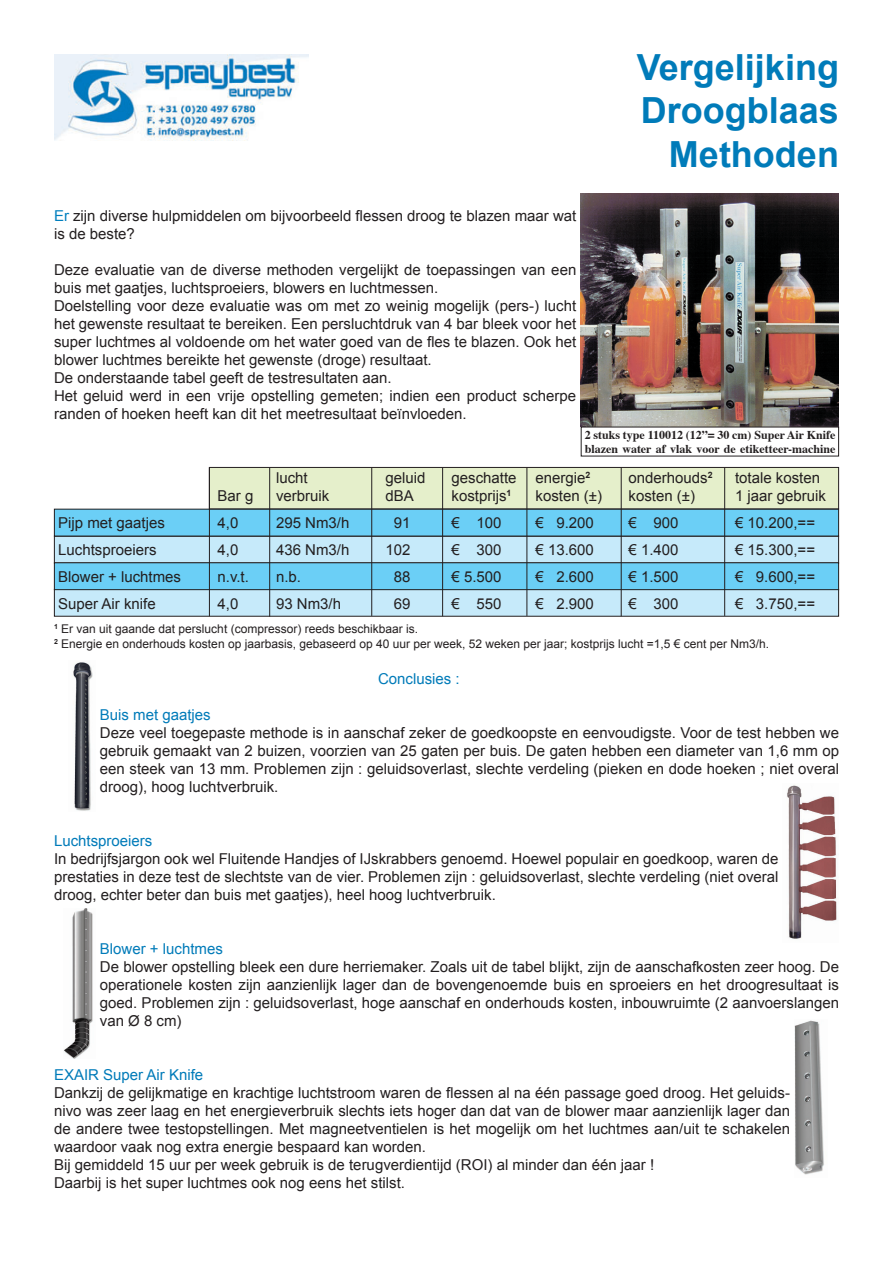
<style>
.page{position:relative;width:893px;height:1263px;background:#fff}
.page>*{position:absolute;margin:0;border:0;box-sizing:border-box;transform-origin:0 0}
.t1{font:700 36px "Arial";color:#007bb9}
.t2{font:15px/18px "Arial";color:#231f20;text-align:justify}
.t3{font:15px "Arial";color:#007bb9}
.t4{font:12px "Arial";color:#231f20}
.t5{font:700 12px/14.4px "Times";color:#231f20}
.s1{color:#007fbe}
</style>
<div class="page">
<img style="left:581px;top:193px;width:258px;height:234px">
<div style="left:54px;top:589px;width:785px;height:27px;background:#c6eafa"></div>
<div style="left:54px;top:589px;width:785px;height:28px;border:1px solid #231f20"></div>
<div style="left:54px;top:536px;width:785px;height:27px;background:#c6eafa"></div>
<div style="left:54px;top:536px;width:785px;height:27px;border:1px solid #231f20"></div>
<div style="left:54px;top:563px;width:785px;height:27px;background:#6bcff6"></div>
<div style="left:54px;top:562px;width:785px;height:28px;border:1px solid #231f20"></div>
<div style="left:54px;top:509px;width:785px;height:27px;background:#6bcff6"></div>
<div style="left:54px;top:509px;width:785px;height:27px;border:1px solid #231f20"></div>
<div style="left:209px;top:467px;width:630px;height:42px;background:#e5efcb;border:1px solid #231f20"></div>
<hr style="left:209px;top:468px;width:1px;height:148px;background:#231f20">
<hr style="left:269px;top:468px;width:1px;height:149px;background:#231f20">
<hr style="left:371px;top:468px;width:1px;height:148px;background:#231f20">
<hr style="left:526px;top:468px;width:1px;height:148px;background:#231f20">
<hr style="left:621px;top:467px;width:1px;height:149px;background:#231f20">
<hr style="left:724px;top:468px;width:1px;height:148px;background:#231f20">
<hr style="left:442px;top:468px;width:1px;height:148px;background:#231f20">
<img style="left:73px;top:662px;width:20px;height:149px">
<img style="left:787px;top:785px;width:50px;height:154px">
<img style="left:63px;top:909px;width:30px;height:150px">
<img style="left:794px;top:1020px;width:30px;height:155px">
<img style="left:54px;top:54px;width:255px;height:87px">
<p class="t1" style="left:637px;top:44px;width:204px">Vergelijking</p>
<p class="t1" style="left:641px;top:87px;width:200px">Droogblaas</p>
<p class="t1" style="left:669px;top:130px;width:171px">Methoden</p>
<p class="t2" style="left:54px;top:207px;width:524px"><span class="s1">Er</span> zijn diverse hulpmiddelen om bijvoorbeeld flessen droog te blazen maar wat is de beste?</p>
<p class="t2" style="left:54px;top:261px;width:524px">Deze evaluatie van de diverse methoden vergelijkt de toepassingen van een buis met gaatjes, luchtsproeiers, blowers en luchtmessen.</p>
<p class="t2" style="left:54px;top:297px;width:524px">Doelstelling voor deze evaluatie was om met zo weinig mogelijk (pers-) lucht het gewenste resultaat te bereiken. Een persluchtdruk van 4 bar bleek voor het super luchtmes al voldoende om het water goed van de fles te blazen. Ook het blower luchtmes bereikte het gewenste (droge) resultaat.</p>
<p class="t2" style="left:54px;top:369px;width:339px">De onderstaande tabel geeft de testresultaten aan.</p>
<p class="t2" style="left:54px;top:387px;width:524px">Het geluid werd in een vrije opstelling gemeten; indien een product scherpe randen of hoeken heeft kan dit het meetresultaat beïnvloeden.</p>
<p class="t5" style="left:585px;top:426px;width:252px">2 stuks type 110012 (12”= 30 cm) Super Air Knife blazen water af vlak voor de etiketteer-machine</p>
<p class="t2" style="left:276px;top:469px;width:33px">lucht</p>
<p class="t2" style="left:386px;top:469px;width:42px">geluid</p>
<p class="t2" style="left:452px;top:469px;width:67px">geschatte</p>
<p class="t2" style="left:536px;top:469px;width:56px">energie<sup>2</sup></p>
<p class="t2" style="left:629px;top:469px;width:86px">onderhouds<sup>2</sup></p>
<p class="t2" style="left:735px;top:469px;width:87px">totale kosten</p>
<p class="t2" style="left:218px;top:487px;width:37px">Bar g</p>
<p class="t2" style="left:276px;top:487px;width:55px">verbruik</p>
<p class="t2" style="left:386px;top:487px;width:30px">dBA</p>
<p class="t2" style="left:451px;top:487px;width:61px">kostprijs<sup>1</sup></p>
<p class="t2" style="left:535px;top:487px;width:68px">kosten (±)</p>
<p class="t2" style="left:628px;top:487px;width:68px">kosten (±)</p>
<p class="t2" style="left:735px;top:487px;width:92px">1 jaar gebruik</p>
<p class="t2" style="left:58px;top:514px;width:108px">Pijp met gaatjes</p>
<p class="t2" style="left:218px;top:514px;width:22px">4,0</p>
<p class="t2" style="left:276px;top:514px;width:75px">295 Nm3/h</p>
<p class="t2" style="left:394px;top:514px;width:18px">91</p>
<p class="t2" style="left:451px;top:514px;width:52px">€ 100</p>
<p class="t2" style="left:536px;top:514px;width:60px">€ 9.200</p>
<p class="t2" style="left:628px;top:514px;width:52px">€ 900</p>
<p class="t2" style="left:735px;top:514px;width:82px">€ 10.200,==</p>
<p class="t2" style="left:58px;top:541px;width:100px">Luchtsproeiers</p>
<p class="t2" style="left:218px;top:541px;width:22px">4,0</p>
<p class="t2" style="left:276px;top:541px;width:75px">436 Nm3/h</p>
<p class="t2" style="left:386px;top:541px;width:27px">102</p>
<p class="t2" style="left:451px;top:541px;width:52px">€ 300</p>
<p class="t2" style="left:536px;top:541px;width:60px">€ 13.600</p>
<p class="t2" style="left:628px;top:541px;width:52px">€ 1.400</p>
<p class="t2" style="left:735px;top:541px;width:82px">€ 15.300,==</p>
<p class="t2" style="left:58px;top:568px;width:124px">Blower + luchtmes</p>
<p class="t2" style="left:218px;top:568px;width:33px">n.v.t.</p>
<p class="t2" style="left:276px;top:568px;width:27px">n.b.</p>
<p class="t2" style="left:394px;top:568px;width:18px">88</p>
<p class="t2" style="left:451px;top:568px;width:52px">€ 5.500</p>
<p class="t2" style="left:536px;top:568px;width:60px">€ 2.600</p>
<p class="t2" style="left:628px;top:568px;width:52px">€ 1.500</p>
<p class="t2" style="left:735px;top:568px;width:82px">€ 9.600,==</p>
<p class="t2" style="left:58px;top:595px;width:99px">Super Air knife</p>
<p class="t2" style="left:218px;top:595px;width:22px">4,0</p>
<p class="t2" style="left:276px;top:595px;width:67px">93 Nm3/h</p>
<p class="t2" style="left:394px;top:595px;width:18px">69</p>
<p class="t2" style="left:451px;top:595px;width:52px">€ 550</p>
<p class="t2" style="left:536px;top:595px;width:60px">€ 2.900</p>
<p class="t2" style="left:628px;top:595px;width:52px">€ 300</p>
<p class="t2" style="left:735px;top:595px;width:82px">€ 3.750,==</p>
<p class="t4" style="left:54px;top:621px;width:366px"><sup>1</sup> Er van uit gaande dat perslucht (compressor) reeds beschikbaar is.</p>
<p class="t4" style="left:54px;top:636px;width:717px"><sup>2</sup> Energie en onderhouds kosten op jaarbasis, gebaseerd op 40 uur per week, 52 weken per jaar; kostprijs lucht =1,5 € cent per Nm3/h.</p>
<p class="t3" style="left:378px;top:669px;width:83px">Conclusies :</p>
<p class="t3" style="left:100px;top:705px;width:112px">Buis met gaatjes</p>
<p class="t2" style="left:100px;top:724px;width:741px">Deze veel toegepaste methode is in aanschaf zeker de goedkoopste en eenvoudigste. Voor de test hebben we gebruik gemaakt van 2 buizen, voorzien van 25 gaten per buis. De gaten hebben een diameter van 1,6 mm op een steek van 13 mm. Problemen zijn : geluidsoverlast, slechte verdeling (pieken en dode hoeken ; niet overal droog), hoog luchtverbruik.</p>
<p class="t3" style="left:54px;top:831px;width:100px">Luchtsproeiers</p>
<p class="t2" style="left:54px;top:850px;width:726px">In bedrijfsjargon ook wel Fluitende Handjes of IJskrabbers genoemd. Hoewel populair en goedkoop, waren de prestaties in deze test de slechtste van de vier. Problemen zijn : geluidsoverlast, slechte verdeling (niet overal droog, echter beter dan buis met gaatjes), heel hoog luchtverbruik.</p>
<p class="t3" style="left:100px;top:939px;width:124px">Blower + luchtmes</p>
<p class="t2" style="left:100px;top:958px;width:741px">De blower opstelling bleek een dure herriemaker. Zoals uit de tabel blijkt, zijn de aanschafkosten zeer hoog. De operationele kosten zijn aanzienlijk lager dan de bovengenoemde buis en sproeiers en het droogresultaat is goed. Problemen zijn : geluidsoverlast, hoge aanschaf en onderhouds kosten, inbouwruimte (2 aanvoerslangen van Ø 8 cm)</p>
<p class="t3" style="left:54px;top:1065px;width:151px">EXAIR Super Air Knife</p>
<p class="t2" style="left:54px;top:1084px;width:738px">Dankzij de gelijkmatige en krachtige luchtstroom waren de flessen al na één passage goed droog. Het geluids&shy;nivo was zeer laag en het energieverbruik slechts iets hoger dan dat van de blower maar aanzienlijk lager dan de andere twee testopstellingen. Met magneetventielen is het mogelijk om het luchtmes aan/uit te schakelen waardoor vaak nog extra energie bespaard kan worden.</p>
<p class="t2" style="left:54px;top:1156px;width:602px">Bij gemiddeld 15 uur per week gebruik is de terugverdientijd (ROI) al minder dan één jaar !</p>
<p class="t2" style="left:54px;top:1174px;width:352px">Daarbij is het super luchtmes ook nog eens het stilst.</p>
</div>
